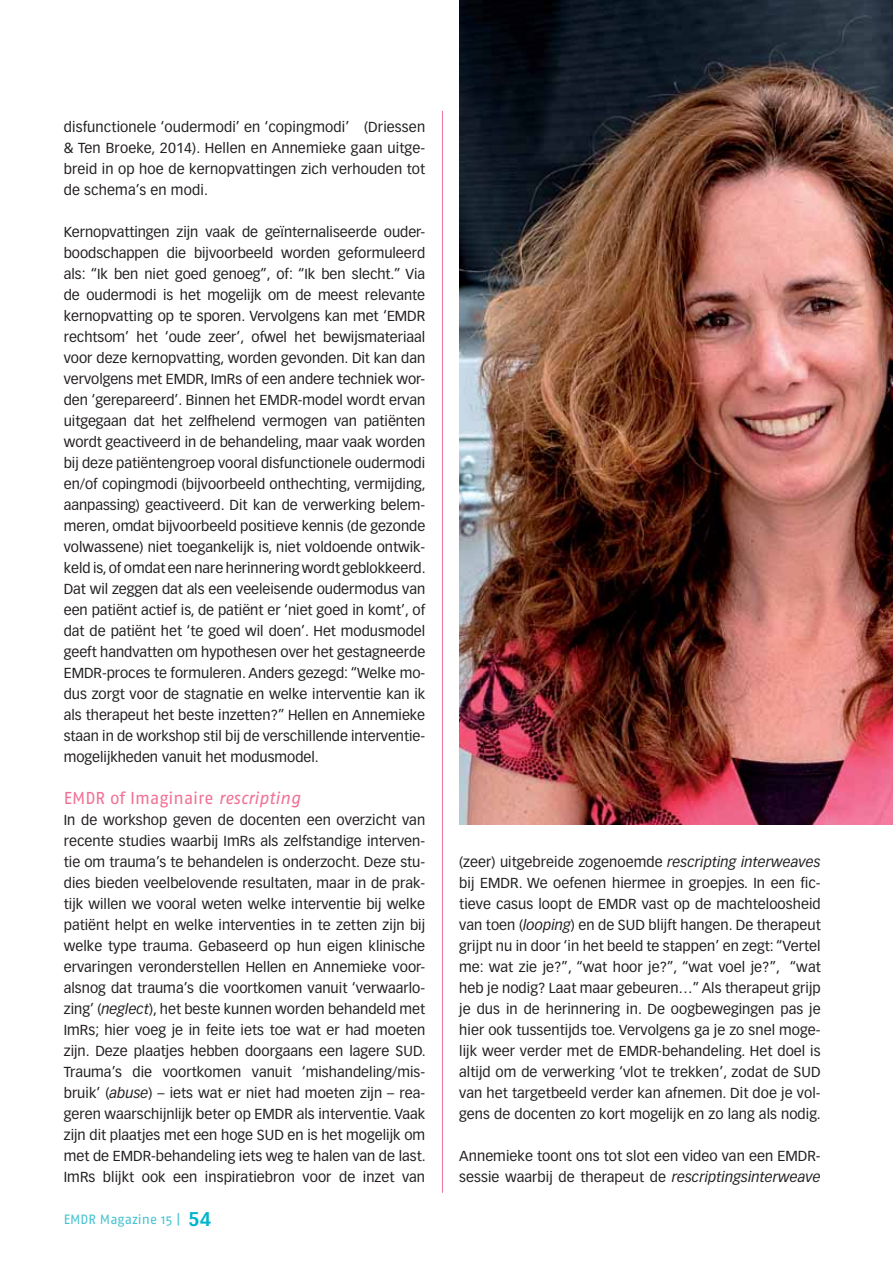
<style>
.page{position:relative;width:893px;height:1263px;background:#fff}
.page>*{position:absolute;margin:0;border:0;box-sizing:border-box;transform-origin:0 0}
.t1{font:17.25px "Fago No";color:#f17196}
.t2{font:14.25px/21px "Vectora LH";letter-spacing:.005em;color:#231f20;text-align:justify}
.t3{font:13.5px "Fago No";color:#46c3d3}
.s1{font-style:italic}
.s2{font-family:"Vectora LH";font-weight:700;font-size:19.5px;color:#00b5cc}
</style>
<div class="page">
<img style="left:459px;top:0;width:434px;height:825px">
<hr style="left:442px;top:111px;width:1px;height:1082px;background:#f17196">
<p class="t2" style="left:64px;top:117px;width:363px">disfunctionele ‘oudermodi’ en ‘copingmodi’ (Driessen &amp; Ten Broeke, 2014). Hellen en Annemieke gaan uitge&shy;breid in op hoe de kernopvattingen zich verhouden tot de schema’s en modi.</p>
<p class="t2" style="left:64px;top:222px;width:363px">Kernopvattingen zijn vaak de geïnternaliseerde ouder&shy;boodschappen die bijvoorbeeld worden geformuleerd als: “Ik ben niet goed genoeg”, of: “Ik ben slecht.” Via de oudermodi is het mogelijk om de meest relevante kernopvatting op te sporen. Vervolgens kan met ‘EMDR rechtsom’ het ‘oude zeer’, ofwel het bewijsmateriaal voor deze kernopvatting, worden gevonden. Dit kan dan vervolgens met EMDR, ImRs of een andere techniek wor&shy;den ‘gerepareerd’. Binnen het EMDR-model wordt ervan uitgegaan dat het zelfhelend vermogen van patiënten wordt geactiveerd in de behandeling, maar vaak worden bij deze patiëntengroep vooral disfunctionele oudermodi en/of copingmodi (bijvoorbeeld onthechting, vermijding, aanpassing) geactiveerd. Dit kan de verwerking belem&shy;meren, omdat bijvoorbeeld positieve kennis (de gezonde volwassene) niet toegankelijk is, niet voldoende ontwik&shy;keld is, of omdat een nare herinnering wordt geblokkeerd.<br>Dat wil zeggen dat als een veeleisende oudermodus van een patiënt actief is, de patiënt er ‘niet goed in komt’, of dat de patiënt het ‘te goed wil doen’. Het modusmodel geeft handvatten om hypothesen over het gestagneerde EMDR-proces te formuleren. Anders gezegd: “Welke mo&shy;dus zorgt voor de stagnatie en welke interventie kan ik als therapeut het beste inzetten?” Hellen en Annemieke staan in de workshop stil bij de verschillende interventie&shy;mogelijkheden vanuit het modusmodel.</p>
<p class="t1" style="left:64px;top:790px;width:238px">EMDR of Imaginaire <span class="s1">rescripting</span></p>
<p class="t2" style="left:64px;top:810px;width:363px">In de workshop geven de docenten een overzicht van recente studies waarbij ImRs als zelfstandige interven&shy;tie om trauma’s te behandelen is onderzocht. Deze stu&shy;dies bieden veelbelovende resultaten, maar in de prak&shy;tijk willen we vooral weten welke interventie bij welke patiënt helpt en welke interventies in te zetten zijn bij welke type trauma. Gebaseerd op hun eigen klinische ervaringen veronderstellen Hellen en Annemieke voor&shy;alsnog dat trauma’s die voortkomen vanuit ‘verwaarlo&shy;zing’ (<span class="s1">neglect</span>), het beste kunnen worden behandeld met ImRs; hier voeg je in feite iets toe wat er had moeten zijn. Deze plaatjes hebben doorgaans een lagere SUD.<br>Trauma’s die voortkomen vanuit ‘mishandeling/mis&shy;bruik’ (<span class="s1">abuse</span>) – iets wat er niet had moeten zijn – rea&shy;geren waarschijnlijk beter op EMDR als interventie. Vaak zijn dit plaatjes met een hoge SUD en is het mogelijk om met de EMDR-behandeling iets weg te halen van de last.<br>ImRs blijkt ook een inspiratiebron voor de inzet van</p>
<p class="t3" style="left:64px;top:1213px;width:149px">EMDR Magazine 15 | <span class="s2">54</span></p>
<p class="t2" style="left:459px;top:852px;width:363px">(zeer) uitgebreide zogenoemde <span class="s1">rescripting interweaves </span>bij EMDR. We oefenen hiermee in groepjes. In een fic&shy;tieve casus loopt de EMDR vast op de machteloosheid van toen (<span class="s1">looping</span>) en de SUD blijft hangen. De therapeut grijpt nu in door ‘in het beeld te stappen’ en zegt: “Vertel me: wat zie je?”, “wat hoor je?”, “wat voel je?”, “wat heb je nodig? Laat maar gebeuren…” Als therapeut grijp je dus in de herinnering in. De oogbewegingen pas je hier ook tussentijds toe. Vervolgens ga je zo snel moge&shy;lijk weer verder met de EMDR-behandeling. Het doel is altijd om de verwerking ‘vlot te trekken’, zodat de SUD van het targetbeeld verder kan afnemen. Dit doe je vol&shy;gens de docenten zo kort mogelijk en zo lang als nodig.</p>
<p class="t2" style="left:459px;top:1146px;width:363px">Annemieke toont ons tot slot een video van een EMDR&shy;sessie waarbij de therapeut de <span class="s1">rescriptingsinterweave</span></p>
</div>
